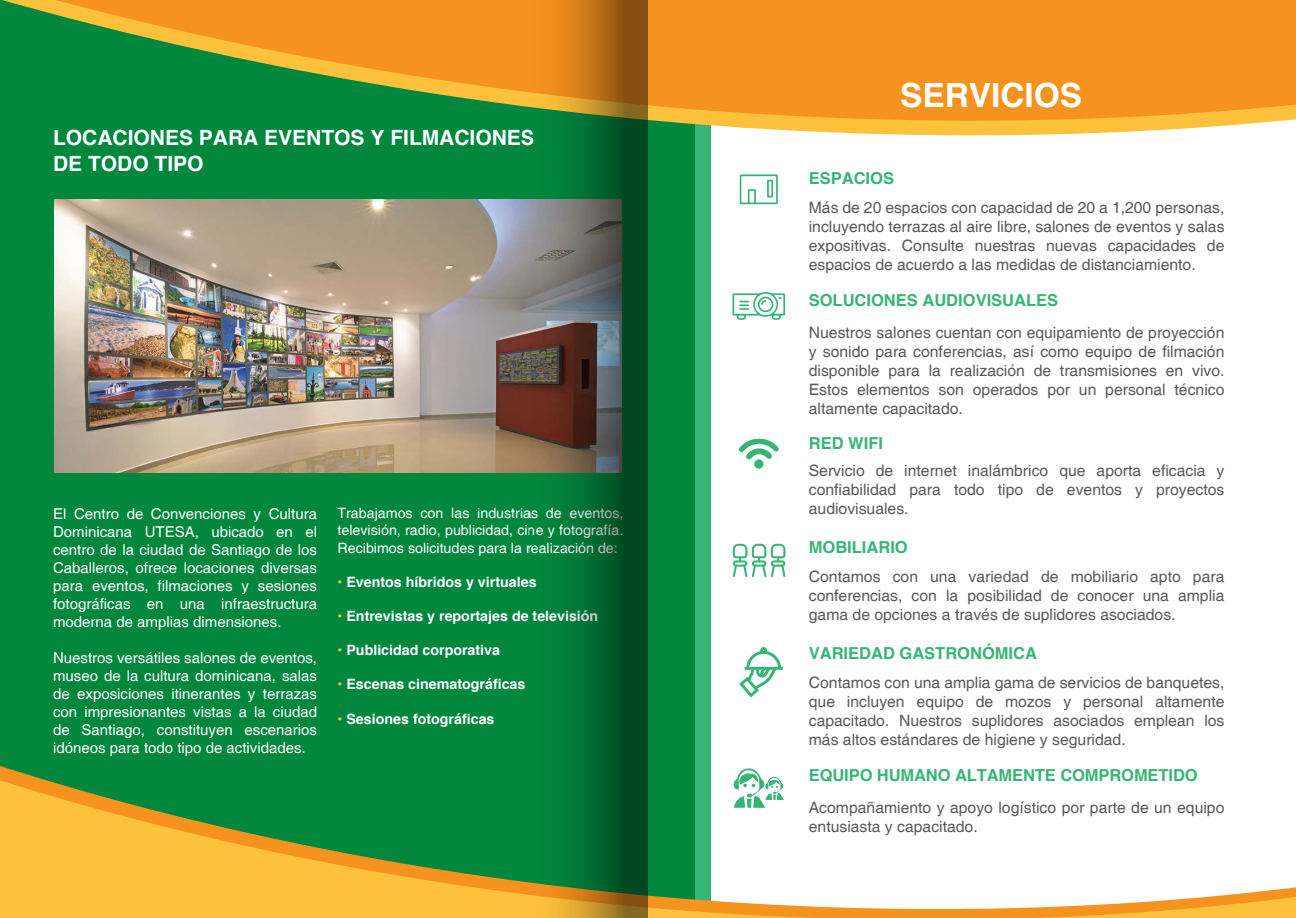
<style>
.page{position:relative;width:1296px;height:918px;background:#fff}
.page>*{position:absolute;margin:0;border:0;box-sizing:border-box;transform-origin:0 0}
.t1{font:700 33.3px "Helvetica";color:#fff}
.t2{font:700 21px/26.4px "Helvetica";color:#fff}
.t3{font:700 16.5px "Helvetica";color:#37b576}
.t4{font:15.75px/18.9px "Helvetica";color:#58595b;text-align:justify}
.t5{font:15px/18px "Helvetica";color:#fff;text-align:justify}
.t6{font:700 14.25px "Helvetica";color:#fff}
.t7{font:14.25px/17.1px "Helvetica";color:#fff;text-align:justify}
.s1{color:#fdc13b}
</style>
<div class="page">
<div style="left:0;top:0;width:694px;height:912px;background:#00873e"></div>
<svg style="left:0;top:775px;width:1296px;height:143px"></svg>
<svg style="left:2px;top:0;width:1118px;height:147px"></svg>
<svg style="left:20px;top:0;width:1276px;height:132px;fill:#f6921e"></svg>
<svg style="left:732px;top:292px;width:53px;height:28px"></svg>
<svg style="left:739px;top:438px;width:40px;height:22px"></svg>
<svg style="left:754px;top:459px;width:10px;height:10px"></svg>
<svg style="left:733px;top:768px;width:51px;height:40px"></svg>
<svg style="left:733px;top:544px;width:53px;height:33px"></svg>
<svg style="left:740px;top:174px;width:38px;height:30px"></svg>
<img style="left:54px;top:199px;width:476px;height:273px">
<svg style="left:739px;top:647px;width:44px;height:50px"></svg>
<svg style="left:530px;top:0;width:118px;height:918px"></svg>
<h2 class="t2" style="left:53px;top:123px;width:483px">LOCACIONES PARA EVENTOS Y FILMACIONES<br>DE TODO TIPO</h2>
<p class="t5" style="left:53px;top:506px;width:265px">El Centro de Convenciones y Cultura Dominicana UTESA, ubicado en el centro de la ciudad de Santiago de los Caballeros, ofrece locaciones diversas para eventos, filmaciones y sesiones fotográficas en una infraestructura moderna de amplias dimensiones.</p>
<p class="t5" style="left:53px;top:650px;width:265px">Nuestros versátiles salones de eventos, museo de la cultura dominicana, salas de exposiciones itinerantes y terrazas con impresionantes vistas a la ciudad de Santiago, constituyen escenarios idóneos para todo tipo de actividades.</p>
<p class="t7" style="left:338px;top:505px;width:287px">Trabajamos con las industrias de eventos, televisión, radio, publicidad, cine y fotografía.<br>Recibimos solicitudes para la realización de:</p>
<p class="t6" style="left:338px;top:573px;width:201px"><span class="s1">•</span> Eventos híbridos y virtuales</p>
<p class="t6" style="left:338px;top:607px;width:262px"><span class="s1">•</span> Entrevistas y reportajes de televisión</p>
<p class="t6" style="left:338px;top:641px;width:164px"><span class="s1">•</span> Publicidad corporativa</p>
<p class="t6" style="left:338px;top:675px;width:189px"><span class="s1">•</span> Escenas cinematográficas</p>
<p class="t6" style="left:338px;top:710px;width:159px"><span class="s1">•</span> Sesiones fotográficas</p>
<h1 class="t1" style="left:900px;top:74px;width:183px">SERVICIOS</h1>
<p class="t3" style="left:809px;top:167px;width:87px">ESPACIOS</p>
<p class="t4" style="left:809px;top:199px;width:417px">Más de 20 espacios con capacidad de 20 a 1,200 personas, incluyendo terrazas al aire libre, salones de eventos y salas expositivas. Consulte nuestras nuevas capacidades de espacios de acuerdo a las medidas de distanciamiento.</p>
<p class="t3" style="left:809px;top:289px;width:251px">SOLUCIONES AUDIOVISUALES</p>
<p class="t4" style="left:809px;top:324px;width:417px">Nuestros salones cuentan con equipamiento de proyección y sonido para conferencias, así como equipo de filmación disponible para la realización de transmisiones en vivo.<br>Estos elementos son operados por un personal técnico altamente capacitado.</p>
<p class="t3" style="left:809px;top:433px;width:76px">RED WIFI</p>
<p class="t4" style="left:809px;top:462px;width:417px">Servicio de internet inalámbrico que aporta eficacia y confiabilidad para todo tipo de eventos y proyectos audiovisuales.</p>
<p class="t3" style="left:809px;top:536px;width:101px">MOBILIARIO</p>
<p class="t4" style="left:809px;top:568px;width:417px">Contamos con una variedad de mobiliario apto para conferencias, con la posibilidad de conocer una amplia gama de opciones a través de suplidores asociados.</p>
<p class="t3" style="left:809px;top:642px;width:230px">VARIEDAD GASTRONÓMICA</p>
<p class="t4" style="left:809px;top:674px;width:417px">Contamos con una amplia gama de servicios de banquetes, que incluyen equipo de mozos y personal altamente capacitado. Nuestros suplidores asociados emplean los más altos estándares de higiene y seguridad.</p>
<p class="t3" style="left:809px;top:764px;width:390px">EQUIPO HUMANO ALTAMENTE COMPROMETIDO</p>
<p class="t4" style="left:809px;top:799px;width:417px">Acompañamiento y apoyo logístico por parte de un equipo entusiasta y capacitado.</p>
</div>
